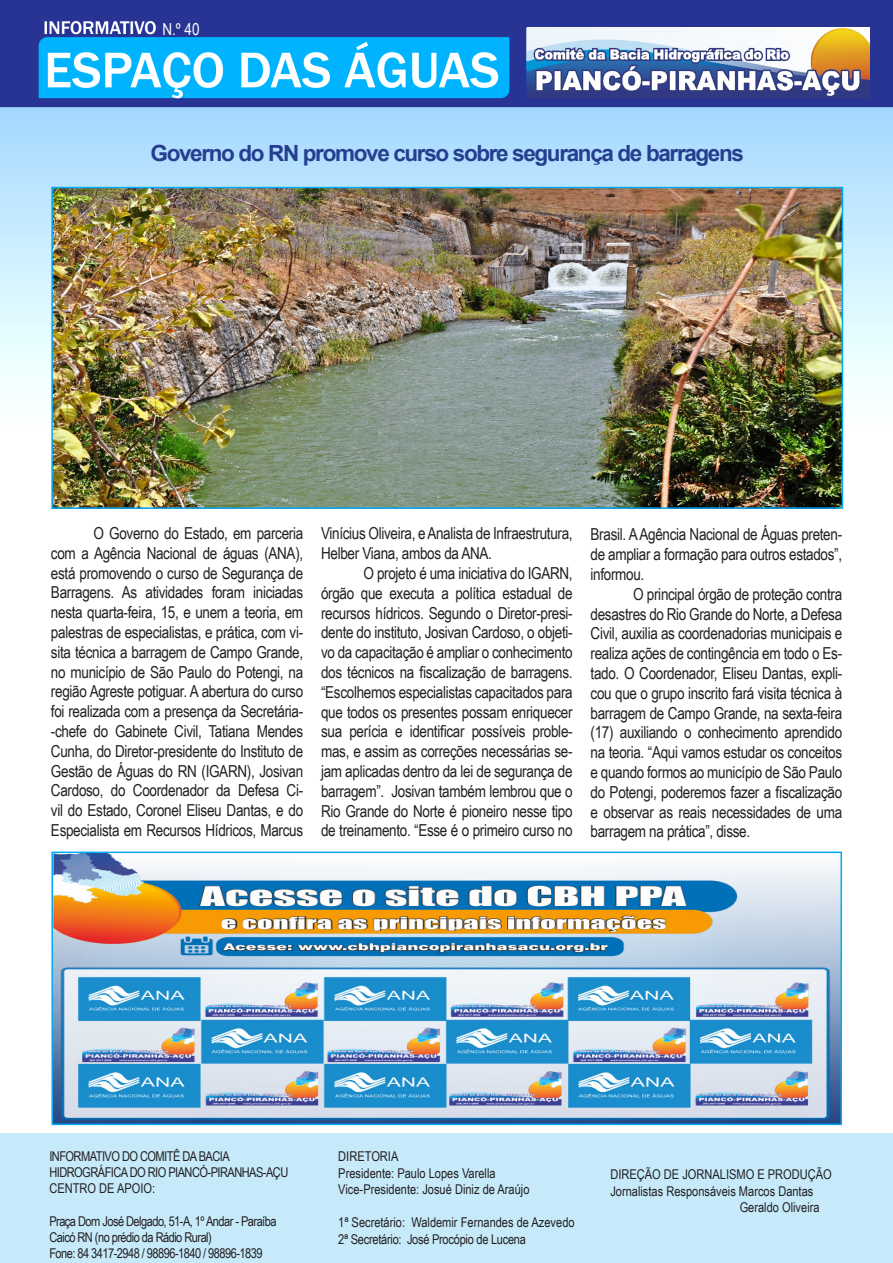
<style>
.page{position:relative;width:893px;height:1263px;background:#fff}
.page>*{position:absolute;margin:0;border:0;box-sizing:border-box;transform-origin:0 0}
.t1{font:700 22.35px "Arial";letter-spacing:-.06em;color:#253f8e}
.Corpo_do_Texto{font:16.5px/19.8px "Arial Narrow";letter-spacing:-.02em;color:#231f20;text-align:justify}
.t2{font:16.5px "Arial Narrow";color:#fff}
.t3{font:13.5px "Arial Narrow";color:#231f20}
.t4{font:13.5px "Arial Narrow";letter-spacing:-.04em;color:#231f20}
.t5{font:13.5px "Arial Narrow";letter-spacing:-.02em;color:#231f20}
</style>
<div class="page">
<img style="left:0;top:0;width:893px;height:1126px">
<img style="left:527px;top:28px;width:342px;height:70px">
<div style="left:0;top:1133px;width:893px;height:130px;background:#c6eafa"></div>
<img style="left:54px;top:190px;width:786px;height:316px">
<div style="left:51px;top:187px;width:792px;height:322px;border:2px solid #00a9f9"></div>
<img style="left:54px;top:854px;width:785px;height:268px">
<div style="left:51px;top:851px;width:791px;height:274px;border:2px solid #00a9f9"></div>
<p class="t2" style="left:162px;top:17px;width:39px">N.º 40</p>
<p class="t1" style="left:151px;top:138px;width:595px">Governo do RN promove curso sobre segurança de barragens</p>
<p class="Corpo_do_Texto" style="left:51px;top:523px;width:254px;text-indent:43px">O Governo do Estado, em parceria com a Agência Nacional de águas (ANA), está promovendo o curso de Segurança de Barragens. As atividades foram iniciadas nesta quarta-feira, 15, e unem a teoria, em palestras de especialistas, e prática, com vi&shy;sita técnica a barragem de Campo Grande, no município de São Paulo do Potengi, na região Agreste potiguar. A abertura do curso foi realizada com a presença da Secretária--chefe do Gabinete Civil, Tatiana Mendes Cunha, do Diretor-presidente do Instituto de Gestão de Águas do RN (IGARN), Josivan Cardoso, do Coordenador da Defesa Ci&shy;vil do Estado, Coronel Eliseu Dantas, e do Especialista em Recursos Hídricos, Marcus</p>
<p class="Corpo_do_Texto" style="left:321px;top:523px;width:253px">Vinícius Oliveira, e Analista de Infraestrutura,<br>Helber Viana, ambos da ANA.</p>
<p class="Corpo_do_Texto" style="left:321px;top:563px;width:253px;text-indent:43px">O projeto é uma iniciativa do IGARN, órgão que executa a política estadual de recursos hídricos. Segundo o Diretor-presi&shy;dente do instituto, Josivan Cardoso, o objeti&shy;vo da capacitação é ampliar o conhecimento dos técnicos na fiscalização de barragens. “Escolhemos especialistas capacitados para que todos os presentes possam enriquecer sua perícia e identificar possíveis proble&shy;mas, e assim as correções necessárias se&shy;jam aplicadas dentro da lei de segurança de barragem”. Josivan também lembrou que o Rio Grande do Norte é pioneiro nesse tipo de treinamento. “Esse é o primeiro curso no</p>
<p class="Corpo_do_Texto" style="left:591px;top:524px;width:253px">Brasil. A Agência Nacional de Águas preten&shy;de ampliar a formação para outros estados”, informou.</p>
<p class="Corpo_do_Texto" style="left:591px;top:583px;width:253px;text-indent:43px">O principal órgão de proteção contra desastres do Rio Grande do Norte, a Defesa Civil, auxilia as coordenadorias municipais e realiza ações de contingência em todo o Es&shy;tado. O Coordenador, Eliseu Dantas, expli&shy;cou que o grupo inscrito fará visita técnica à barragem de Campo Grande, na sexta-feira (17) auxiliando o conhecimento aprendido na teoria. “Aqui vamos estudar os conceitos e quando formos ao município de São Paulo do Potengi, poderemos fazer a fiscalização e observar as reais necessidades de uma barragem na prática”, disse.</p>
<p class="t4" style="left:49px;top:1146px;width:182px">INFORMATIVO DO COMITÊ DA BACIA</p>
<p class="t4" style="left:49px;top:1162px;width:241px">HIDROGRÁFICA DO RIO PIANCÓ-PIRANHAS-AÇU</p>
<p class="t3" style="left:49px;top:1179px;width:107px">CENTRO DE APOIO:</p>
<p class="t4" style="left:49px;top:1211px;width:229px">Praça Dom José Delgado, 51-A, 1º Andar - Paraíba</p>
<p class="t4" style="left:49px;top:1227px;width:164px">Caicó RN (no prédio da Rádio Rural)</p>
<p class="t4" style="left:49px;top:1243px;width:215px">Fone: 84 3417-2948 / 98896-1840 / 98896-1839</p>
<p class="t3" style="left:338px;top:1146px;width:62px">DIRETORIA</p>
<p class="t3" style="left:338px;top:1163px;width:159px">Presidente: Paulo Lopes Varella</p>
<p class="t3" style="left:338px;top:1179px;width:193px">Vice-Presidente: Josué Diniz de Araújo</p>
<p class="t3" style="left:338px;top:1212px;width:238px">1ª Secretário: Waldemir Fernandes de Azevedo</p>
<p class="t5" style="left:338px;top:1229px;width:189px">2ª Secretário: José Procópio de Lucena</p>
<p class="t3" style="left:610px;top:1164px;width:223px">DIREÇÃO DE JORNALISMO E PRODUÇÃO</p>
<p class="t3" style="left:610px;top:1181px;width:205px">Jornalistas Responsáveis Marcos Dantas</p>
<p class="t3" style="left:740px;top:1197px;width:81px">Geraldo Oliveira</p>
</div>
